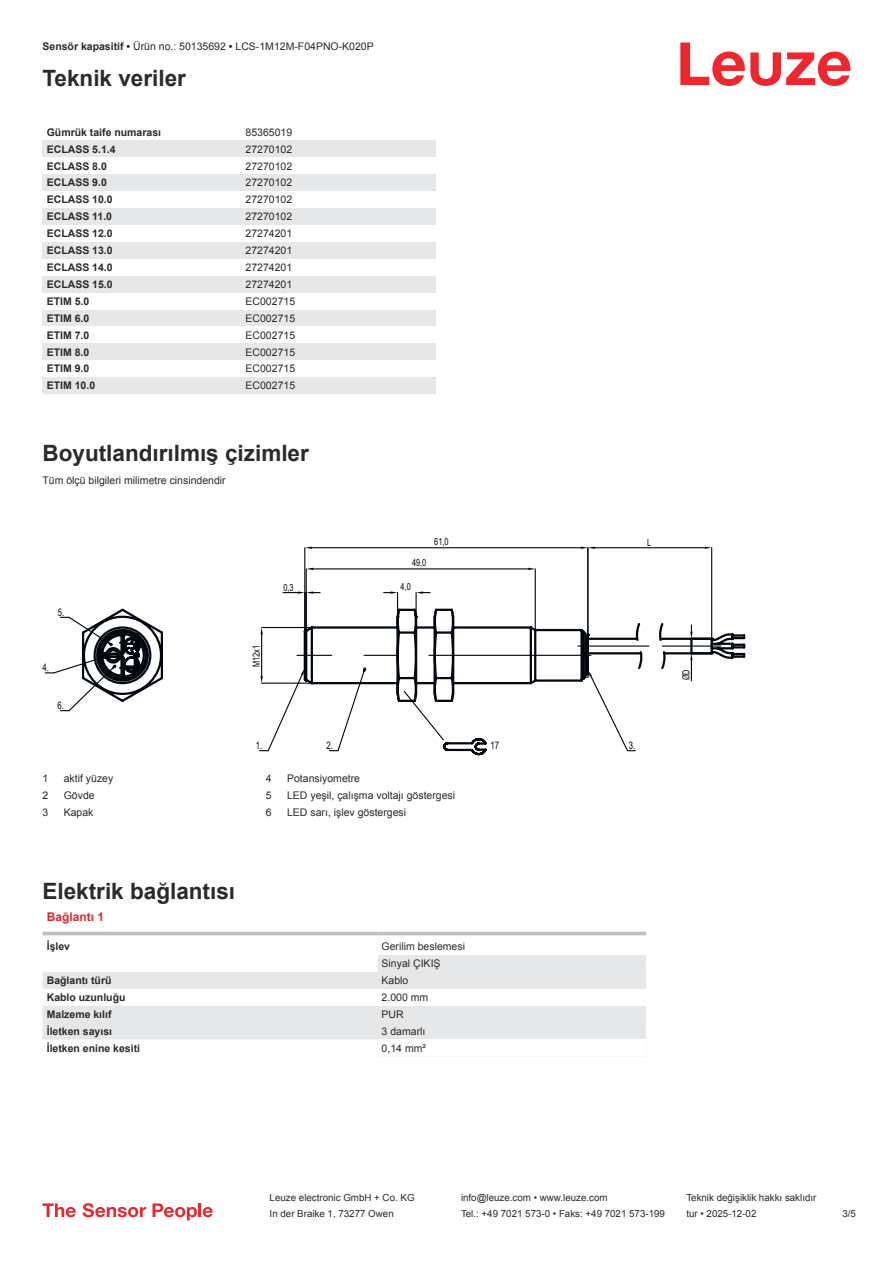
<style>
.page{position:relative;width:893px;height:1263px;background:#fff}
.page>*{position:absolute;margin:0;border:0;box-sizing:border-box;transform-origin:0 0}
.t1{font:700 22.5px "Arial";color:#2b292a}
.t2{font:700 12px "Arial";color:#db2a30}
.t3{font:10.5px/17px "Arial";color:#2b292a}
.t4{font:700 10.5px "Arial";color:#2b292a}
.t5{font:10.35px "Arial";color:#03080e;scale:.75 1}
.t6{font:9.75px "Arial";color:#2b292a}
.t7{font:9.75px "Arial";color:#03080e;scale:.75 1}
.s1{font-weight:700}
</style>
<div class="page">
<svg style="left:680px;top:43px;width:170px;height:43px"></svg>
<div style="left:43px;top:140px;width:199px;height:17px;background:#e6e7e9"></div>
<div style="left:242px;top:140px;width:194px;height:17px;background:#e6e7e9"></div>
<div style="left:43px;top:174px;width:199px;height:17px;background:#e6e7e9"></div>
<div style="left:242px;top:174px;width:194px;height:17px;background:#e6e7e9"></div>
<div style="left:43px;top:208px;width:199px;height:17px;background:#e6e7e9"></div>
<div style="left:242px;top:208px;width:194px;height:17px;background:#e6e7e9"></div>
<div style="left:43px;top:242px;width:199px;height:17px;background:#e6e7e9"></div>
<div style="left:242px;top:242px;width:194px;height:17px;background:#e6e7e9"></div>
<div style="left:43px;top:276px;width:199px;height:17px;background:#e6e7e9"></div>
<div style="left:242px;top:276px;width:194px;height:17px;background:#e6e7e9"></div>
<div style="left:43px;top:310px;width:199px;height:16px;background:#e6e7e9"></div>
<div style="left:242px;top:310px;width:194px;height:16px;background:#e6e7e9"></div>
<div style="left:43px;top:343px;width:199px;height:17px;background:#e6e7e9"></div>
<div style="left:242px;top:343px;width:194px;height:17px;background:#e6e7e9"></div>
<div style="left:43px;top:377px;width:199px;height:17px;background:#e6e7e9"></div>
<div style="left:242px;top:377px;width:194px;height:17px;background:#e6e7e9"></div>
<svg style="left:43px;top:931px;width:603px;height:5px"></svg>
<svg style="left:43px;top:972px;width:335px;height:68px;fill:#e6e7e9"></svg>
<hr style="left:43px;top:932px;width:335px;height:3px;background:#bdbfc1">
<hr style="left:378px;top:932px;width:268px;height:3px;background:#bdbfc1">
<div style="left:378px;top:955px;width:268px;height:17px;background:#e6e7e9"></div>
<div style="left:378px;top:972px;width:268px;height:17px;background:#e6e7e9"></div>
<div style="left:378px;top:1006px;width:268px;height:16px;background:#e6e7e9"></div>
<div style="left:378px;top:1022px;width:268px;height:17px;background:#e6e7e9"></div>
<svg style="left:43px;top:1203px;width:33px;height:14px"></svg>
<svg style="left:83px;top:1203px;width:63px;height:14px"></svg>
<svg style="left:153px;top:1203px;width:44px;height:17px"></svg>
<hr style="left:198px;top:1203px;width:3px;height:14px;background:#ed272d">
<svg style="left:203px;top:1207px;width:10px;height:10px"></svg>
<svg style="left:472px;top:633px;width:273px;height:122px"></svg>
<hr style="left:306px;top:569px;width:1px;height:61px;background:#03080e">
<hr style="left:535px;top:569px;width:1px;height:61px;background:#03080e">
<hr style="left:313px;top:568px;width:215px;height:1px;background:#03080e">
<svg style="left:306px;top:568px;width:7px;height:2px"></svg>
<svg style="left:528px;top:568px;width:7px;height:2px"></svg>
<hr style="left:711px;top:548px;width:1px;height:90px;background:#03080e">
<hr style="left:595px;top:547px;width:110px;height:1px;background:#03080e">
<svg style="left:705px;top:547px;width:7px;height:2px"></svg>
<hr style="left:304px;top:548px;width:1px;height:83px;background:#03080e">
<hr style="left:587px;top:548px;width:1px;height:87px;background:#03080e">
<hr style="left:312px;top:547px;width:269px;height:1px;background:#03080e">
<svg style="left:305px;top:547px;width:7px;height:2px"></svg>
<svg style="left:581px;top:547px;width:14px;height:2px"></svg>
<svg style="left:260px;top:591px;width:461px;height:161px"></svg>
<svg style="left:45px;top:608px;width:118px;height:104px"></svg>
<p class="t3" style="left:43px;top:39px;width:333px"><span class="s1">Sensör kapasitif •</span> Ürün no.: 50135692 <span class="s1">•</span> LCS-1M12M-F04PNO-K020P</p>
<h1 class="t1" style="left:43px;top:70px;width:145px">Teknik veriler</h1>
<p class="t4" style="left:47px;top:125px;width:116px">Gümrük taife numarası</p>
<p class="t3" style="left:246px;top:124px;width:48px">85365019</p>
<p class="t4" style="left:47px;top:142px;width:70px">ECLASS 5.1.4</p>
<p class="t3" style="left:246px;top:141px;width:48px">27270102</p>
<p class="t4" style="left:47px;top:158px;width:62px">ECLASS 8.0</p>
<p class="t3" style="left:246px;top:158px;width:48px">27270102</p>
<p class="t4" style="left:47px;top:175px;width:62px">ECLASS 9.0</p>
<p class="t3" style="left:246px;top:175px;width:48px">27270102</p>
<p class="t4" style="left:47px;top:192px;width:67px">ECLASS 10.0</p>
<p class="t3" style="left:246px;top:192px;width:48px">27270102</p>
<p class="t4" style="left:47px;top:209px;width:67px">ECLASS 11.0</p>
<p class="t3" style="left:246px;top:209px;width:48px">27270102</p>
<p class="t4" style="left:47px;top:226px;width:67px">ECLASS 12.0</p>
<p class="t3" style="left:246px;top:226px;width:48px">27274201</p>
<p class="t4" style="left:47px;top:243px;width:67px">ECLASS 13.0</p>
<p class="t3" style="left:246px;top:243px;width:48px">27274201</p>
<p class="t4" style="left:47px;top:260px;width:67px">ECLASS 14.0</p>
<p class="t3" style="left:246px;top:259px;width:48px">27274201</p>
<p class="t4" style="left:47px;top:277px;width:67px">ECLASS 15.0</p>
<p class="t3" style="left:246px;top:276px;width:48px">27274201</p>
<p class="t4" style="left:47px;top:294px;width:44px">ETIM 5.0</p>
<p class="t3" style="left:246px;top:293px;width:51px">EC002715</p>
<p class="t4" style="left:47px;top:311px;width:44px">ETIM 6.0</p>
<p class="t3" style="left:246px;top:310px;width:51px">EC002715</p>
<p class="t4" style="left:47px;top:328px;width:44px">ETIM 7.0</p>
<p class="t3" style="left:246px;top:327px;width:51px">EC002715</p>
<p class="t4" style="left:47px;top:344px;width:44px">ETIM 8.0</p>
<p class="t3" style="left:246px;top:344px;width:51px">EC002715</p>
<p class="t4" style="left:47px;top:361px;width:44px">ETIM 9.0</p>
<p class="t3" style="left:246px;top:361px;width:51px">EC002715</p>
<p class="t4" style="left:47px;top:378px;width:50px">ETIM 10.0</p>
<p class="t3" style="left:246px;top:378px;width:51px">EC002715</p>
<h1 class="t1" style="left:43px;top:438px;width:268px">Boyutlandırılmış çizimler</h1>
<p class="t3" style="left:43px;top:472px;width:185px">Tüm ölçü bilgileri milimetre cinsindendir</p>
<p class="t5" style="left:58px;top:608px;width:10px">5.</p>
<p class="t5" style="left:43px;top:663px;width:10px">4.</p>
<p class="t5" style="left:57px;top:701px;width:10px">6.</p>
<p class="t3" style="left:43px;top:770px;width:7px">1</p>
<p class="t3" style="left:64px;top:770px;width:51px">aktif yüzey</p>
<p class="t3" style="left:43px;top:787px;width:7px">2</p>
<p class="t3" style="left:64px;top:787px;width:32px">Gövde</p>
<p class="t3" style="left:43px;top:804px;width:7px">3</p>
<p class="t3" style="left:64px;top:804px;width:31px">Kapak</p>
<p class="t7" style="left:253px;top:667px;width:31px;rotate:-90deg">M12x1</p>
<p class="t7" style="left:283px;top:583px;width:15px">0,3</p>
<p class="t7" style="left:412px;top:559px;width:21px">49,0</p>
<p class="t7" style="left:401px;top:582px;width:15px">4,0</p>
<p class="t7" style="left:434px;top:537px;width:21px">61,0</p>
<p class="t7" style="left:647px;top:539px;width:7px">L</p>
<p class="t5" style="left:256px;top:741px;width:10px">1.</p>
<p class="t5" style="left:326px;top:741px;width:10px">2.</p>
<p class="t5" style="left:490px;top:741px;width:13px">17</p>
<p class="t5" style="left:629px;top:741px;width:10px">3.</p>
<p class="t3" style="left:266px;top:770px;width:7px">4</p>
<p class="t3" style="left:287px;top:770px;width:74px">Potansiyometre</p>
<p class="t3" style="left:266px;top:787px;width:7px">5</p>
<p class="t3" style="left:287px;top:787px;width:170px">LED yeşil, çalışma voltajı göstergesi</p>
<p class="t3" style="left:266px;top:804px;width:7px">6</p>
<p class="t3" style="left:287px;top:804px;width:121px">LED sarı, işlev göstergesi</p>
<h1 class="t1" style="left:43px;top:875px;width:194px">Elektrik bağlantısı</h1>
<p class="t2" style="left:47px;top:908px;width:59px">Bağlantı 1</p>
<p class="t4" style="left:47px;top:939px;width:25px">İşlev</p>
<p class="t3" style="left:382px;top:938px;width:85px">Gerilim beslemesi<br>Sinyal ÇIKIŞ</p>
<p class="t4" style="left:47px;top:973px;width:66px">Bağlantı türü</p>
<p class="t3" style="left:382px;top:972px;width:28px">Kablo</p>
<p class="t4" style="left:47px;top:990px;width:80px">Kablo uzunluğu</p>
<p class="t3" style="left:382px;top:989px;width:48px">2.000 mm</p>
<p class="t4" style="left:47px;top:1007px;width:66px">Malzeme kılıf</p>
<p class="t3" style="left:382px;top:1006px;width:24px">PUR</p>
<p class="t4" style="left:47px;top:1024px;width:67px">İletken sayısı</p>
<p class="t3" style="left:382px;top:1022px;width:45px">3 damarlı</p>
<p class="t4" style="left:47px;top:1040px;width:95px">İletken enine kesiti</p>
<p class="t3" style="left:382px;top:1039px;width:46px">0,14 mm²</p>
<p class="t7" style="left:682px;top:680px;width:16px;rotate:-90deg">ØD</p>
<p class="t6" style="left:270px;top:1191px;width:146px">Leuze electronic GmbH + Co. KG</p>
<p class="t6" style="left:461px;top:1191px;width:148px">info@leuze.com • www.leuze.com</p>
<p class="t6" style="left:686px;top:1191px;width:132px">Teknik değişiklik hakkı saklıdır</p>
<p class="t6" style="left:270px;top:1207px;width:126px">In der Braike 1, 73277 Owen</p>
<p class="t6" style="left:461px;top:1207px;width:205px">Tel.: +49 7021 573-0 • Faks: +49 7021 573-199</p>
<p class="t6" style="left:686px;top:1207px;width:72px">tur • 2025-12-02</p>
<p class="t6" style="left:842px;top:1210px;width:15px">3 /5</p>
</div>
